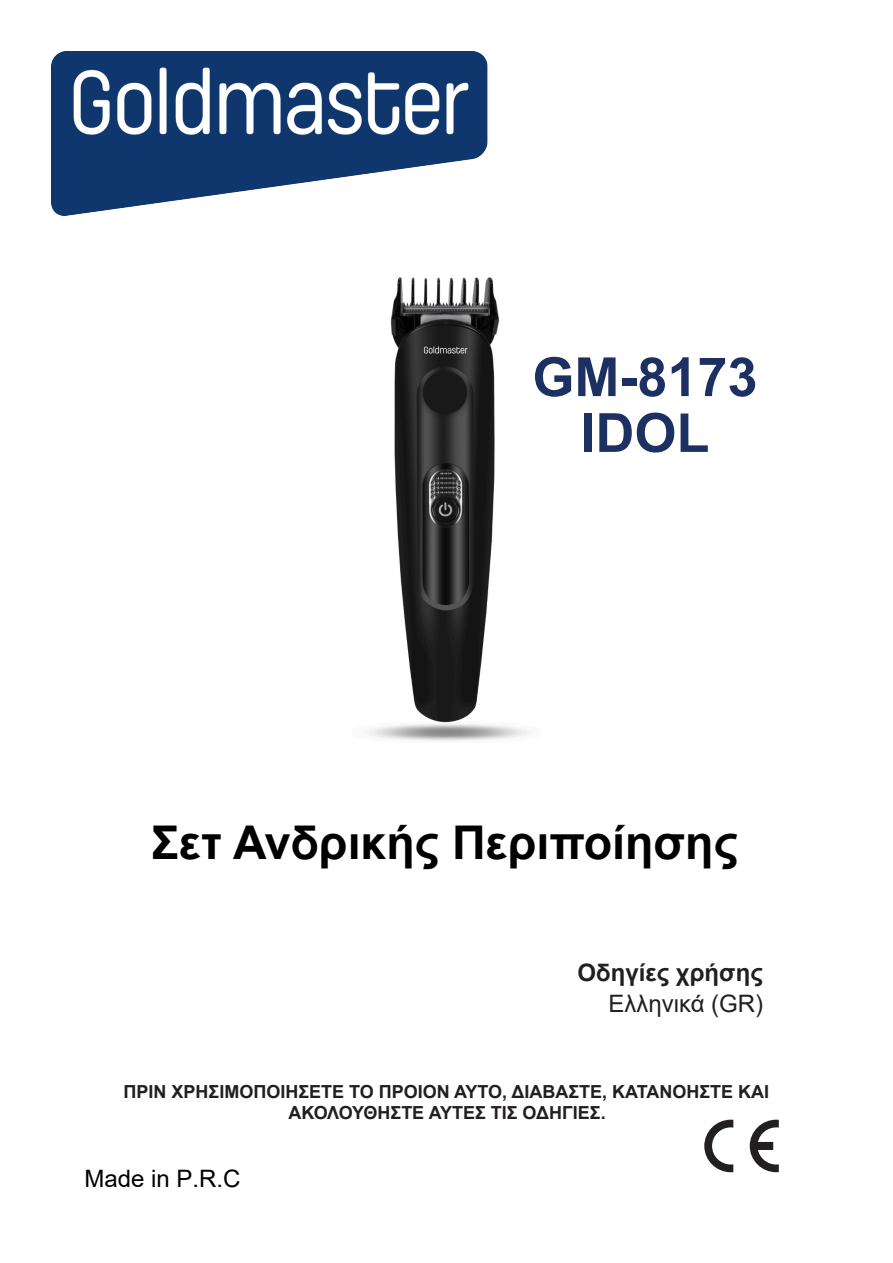
<style>
.page{position:relative;width:893px;height:1263px;background:#fff}
.page>*{position:absolute;margin:0;border:0;box-sizing:border-box;transform-origin:0 0}
.t1{font:700 54px/55.8px "Arial";color:#1c3062;text-align:center}
.t2{font:700 46.5px "Arial";color:#000}
.t3{font:700 24px "Arial";color:#231f20}
.t4{font:24px "Arial";color:#231f20}
.t5{font:24px "Arial";color:#000}
.t6{font:700 18px/21.6px "Arial";color:#231f20;text-align:center}
</style>
<div class="page">
<svg style="left:704px;top:1120px;width:29px;height:52px"></svg>
<svg style="left:750px;top:1120px;width:29px;height:52px"></svg>
<img style="left:51px;top:51px;width:436px;height:164px">
<img style="left:369px;top:277px;width:158px;height:464px">
<h1 class="t1" style="left:532px;top:354px;width:227px">GM-8173<br>IDOL</h1>
<h2 class="t2" style="left:151px;top:825px;width:588px">Σετ Ανδρικής Περιποίησης</h2>
<h3 class="t3" style="left:577px;top:963px;width:187px">Οδηγίες χρήσης</h3>
<h3 class="t4" style="left:608px;top:994px;width:156px">Ελληνικά (GR)</h3>
<p class="t6" style="left:123px;top:1082px;width:647px">ΠΡΙΝ ΧΡΗΣΙΜΟΠΟΙΗΣΕΤΕ ΤΟ ΠΡΟΙΟΝ ΑΥΤΟ, ΔΙΑΒΑΣΤΕ, ΚΑΤΑΝΟΗΣΤΕ ΚΑΙ<br>ΑΚΟΛΟΥΘΗΣΤΕ ΑΥΤΕΣ ΤΙΣ ΟΔΗΓΙΕΣ.</p>
<h3 class="t5" style="left:84px;top:1170px;width:158px">Made in P.R.C</h3>
</div>
